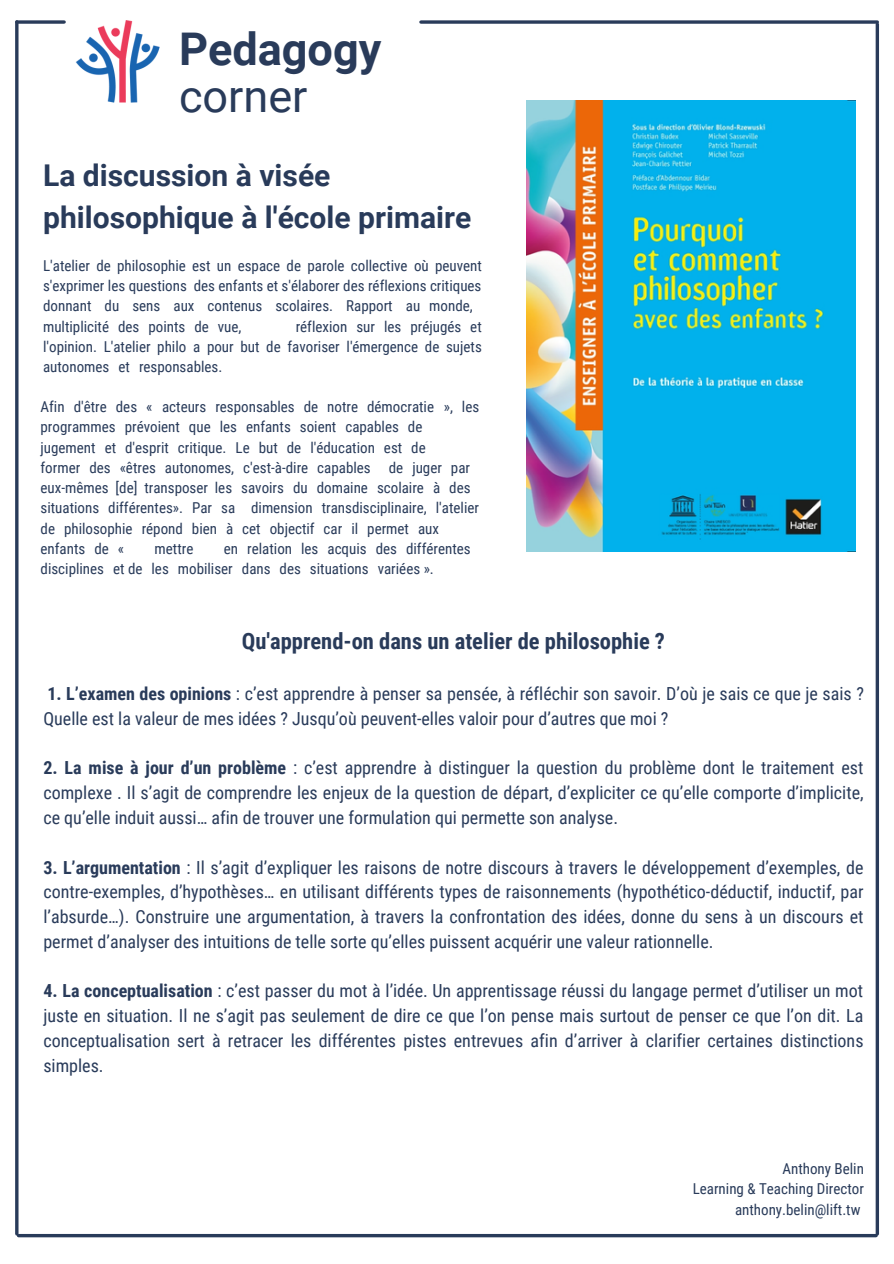
<style>
.page{position:relative;width:894px;height:1264px;background:#fff}
.page>*{position:absolute;margin:0;border:0;box-sizing:border-box;transform-origin:0 0}
.t1{font:700 45px "Roboto";color:#293b5a}
.t2{font:45px "Roboto";color:#293b5a}
.t3{font:700 30px/41.7px "Roboto";color:#293b5a}
.t4{font:700 22.5px "Roboto Condensed";color:#293b5a}
.t5{font:18px/24.8px "Roboto Condensed";color:#293b5a;text-align:justify}
.t6{font:15px/20.2px "Roboto Condensed";color:#293b5a}
.s1{font-weight:700}
</style>
<div class="page">
<hr style="left:875px;top:24px;width:3px;height:1209px;background:#293b5a">
<svg style="left:19px;top:1233px;width:856px;height:4px;fill:#293b5a"></svg>
<svg style="left:15px;top:22px;width:4px;height:1211px;fill:#2d3e5d"></svg>
<svg style="left:17px;top:20px;width:47px;height:4px"></svg>
<svg style="left:421px;top:20px;width:456px;height:4px;fill:#293b5a"></svg>
<img style="left:75px;top:20px;width:85px;height:83px">
<img style="left:526px;top:100px;width:329px;height:451px">
<h1 class="t1" style="left:179px;top:24px;width:204px">Pedagogy</h1>
<h1 class="t2" style="left:179px;top:70px;width:130px">corner</h1>
<h2 class="t3" style="left:43px;top:155px;width:429px">La discussion à visée philosophique à l'école primaire</h2>
<p class="t6" style="left:43px;top:255px;width:440px">L'atelier de philosophie est un espace de parole collective où peuvent s'exprimer les questions des enfants et s'élaborer des réflexions critiques donnant du sens aux contenus scolaires. Rapport au monde, multiplicité des points de vue,</p>
<p class="t6" style="left:43px;top:316px;width:440px;text-align:justify;text-indent:252px">réflexion sur les préjugés et l'opinion. L'atelier philo a pour but de favoriser l'émergence de sujets autonomes et responsables.</p>
<p class="t6" style="left:41px;top:397px;width:440px">Afin d'être des « acteurs responsables de notre démocratie », les programmes prévoient que les enfants soient capables de jugement et d'esprit critique. Le but de l'éducation est de<br>former des «êtres autonomes, c'est‐à‐dire capables de juger par eux‐mêmes [de] transposer les savoirs du domaine scolaire à des situations différentes». Par sa dimension transdisciplinaire, l'atelier de philosophie répond bien à cet objectif car il permet aux enfants de «</p>
<p class="t6" style="left:41px;top:538px;width:431px;text-indent:183px">en relation les acquis des différentes disciplines et de les mobiliser dans des situations variées ».</p>
<p class="t6" style="left:155px;top:538px;width:40px">mettre</p>
<p class="t4" style="left:242px;top:628px;width:424px">Qu'apprend-on dans un atelier de philosophie ?</p>
<p class="t5" style="left:43px;top:681px;width:821px"><span class="s1">1. L’examen des opinions</span> : c’est apprendre à penser sa pensée, à réfléchir son savoir. D’où je sais ce que je sais ?<br>Quelle est la valeur de mes idées ? Jusqu’où peuvent-elles valoir pour d’autres que moi ?</p>
<p class="t5" style="left:43px;top:756px;width:821px"><span class="s1">2. La mise à jour d’un problème</span> : c’est apprendre à distinguer la question du problème dont le traitement est complexe . Il s’agit de comprendre les enjeux de la question de départ, d’expliciter ce qu’elle comporte d’implicite, ce qu’elle induit aussi… afin de trouver une formulation qui permette son analyse.</p>
<p class="t5" style="left:43px;top:855px;width:821px"><span class="s1">3. L’argumentation</span> : Il s’agit d’expliquer les raisons de notre discours à travers le développement d’exemples, de contre-exemples, d’hypothèses… en utilisant différents types de raisonnements (hypothético-déductif, inductif, par l’absurde…). Construire une argumentation, à travers la confrontation des idées, donne du sens à un discours et permet d’analyser des intuitions de telle sorte qu’elles puissent acquérir une valeur rationnelle.</p>
<p class="t5" style="left:43px;top:978px;width:821px"><span class="s1">4. La conceptualisation</span> : c’est passer du mot à l’idée. Un apprentissage réussi du langage permet d’utiliser un mot juste en situation. Il ne s’agit pas seulement de dire ce que l’on pense mais surtout de penser ce que l’on dit. La conceptualisation sert à retracer les différentes pistes entrevues afin d’arriver à clarifier certaines distinctions simples.</p>
<p class="t6" style="left:692px;top:1158px;width:173px;text-align:right">Anthony Belin<br>Learning &amp; Teaching Director anthony.belin@lift.tw</p>
</div>
